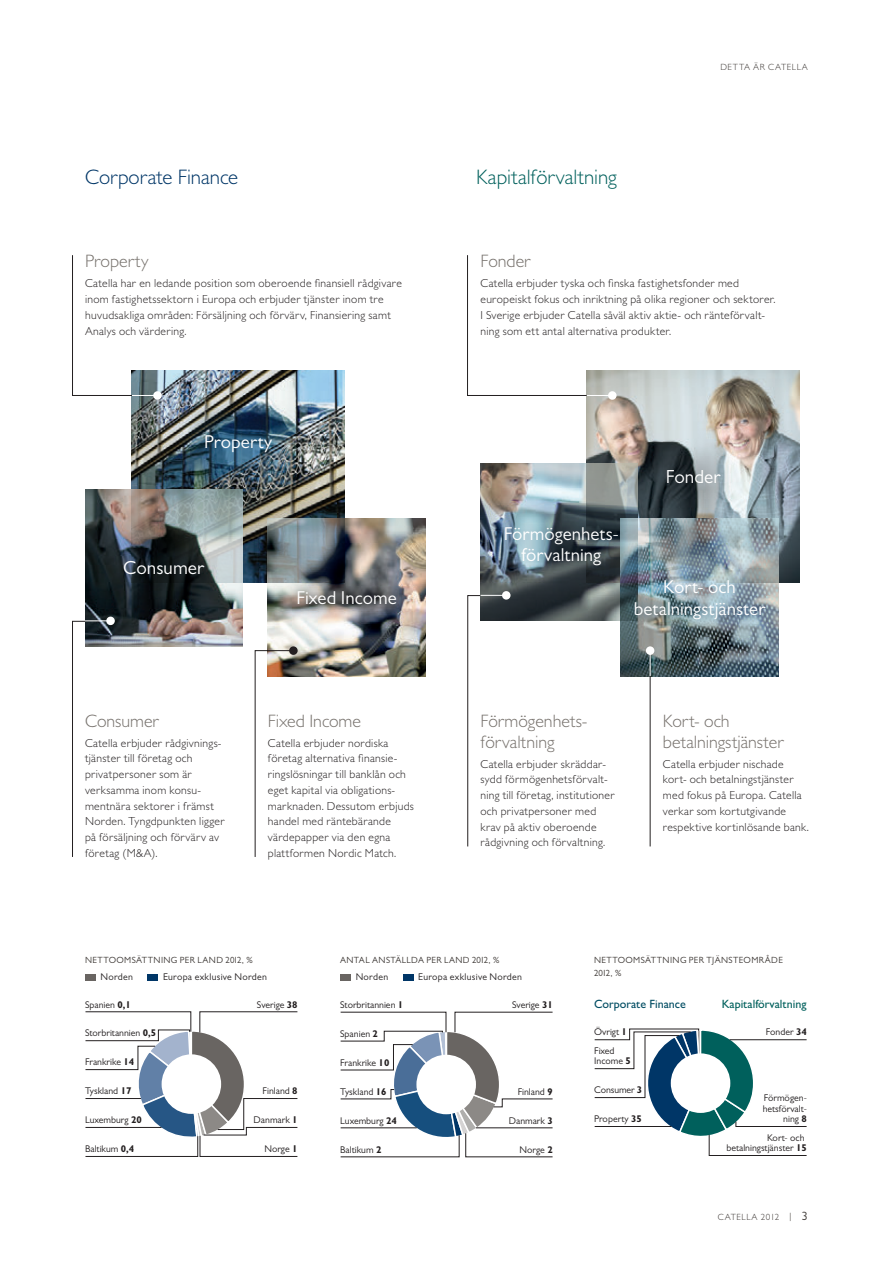
<style>
.page{position:relative;width:893px;height:1263px;background:#fff}
.page>*{position:absolute;margin:0;border:0;box-sizing:border-box;transform-origin:0 0}
.t1{font:300 21px "Gill Sans MT Pro";letter-spacing:-.005em;color:#00605c}
.t2{font:300 21px "Gill Sans MT Pro";letter-spacing:-.01em;color:#003667}
.t3{font:19.05px "Gill Sans MT Pro";letter-spacing:.005em;color:#fff}
.t4{font:18.75px/21.8px "Gill Sans MT Pro";letter-spacing:.005em;color:#fff;text-align:center}
.t5{font:300 18px/21px "Gill Sans MT Pro";letter-spacing:-.005em;color:#76716c}
.t6{font:500 12px "Gill Sans MT Pro";color:#00605c}
.t7{font:500 12px "Gill Sans MT Pro";color:#004c62}
.t8{font:300 11.7px/15.8px "Gill Sans MT Pro";letter-spacing:.025em;color:#231f20}
.t9{font:9.75px/10.5px "Gill Sans MT Pro";color:#231f20;text-align:right}
.t10{font:9.75px "Gill Sans MT Pro";letter-spacing:.025em;color:#231f20}
.t11{font:9px "Gill Sans MT Pro";letter-spacing:.04em;color:#3e3936}
.t12{font:300 9px "Gill Sans MT Pro";letter-spacing:.07em;color:#3e3936}
.s1{font-weight:700}
.s2{font-weight:400;font-size:12px}
</style>
<div class="page">
<img style="left:132px;top:370px;width:213px;height:213px">
<img style="left:167px;top:397px;width:141px;height:92px">
<svg style="left:85px;top:1011px;width:213px;height:146px"></svg>
<svg style="left:340px;top:1012px;width:213px;height:145px"></svg>
<div style="left:85px;top:974px;width:11px;height:6px;background:#696562"></div>
<div style="left:148px;top:974px;width:10px;height:6px;background:#003667"></div>
<div style="left:340px;top:974px;width:11px;height:6px;background:#696562"></div>
<div style="left:403px;top:974px;width:10px;height:6px;background:#003667"></div>
<img style="left:587px;top:370px;width:212px;height:213px">
<svg style="left:641px;top:444px;width:104px;height:66px;background:#71797d"></svg>
<svg style="left:594px;top:1028px;width:213px;height:128px"></svg>
<hr style="left:595px;top:1126px;width:76px;height:1px;background:#231f20">
<svg style="left:467px;top:255px;width:146px;height:141px"></svg>
<div style="left:608px;top:391px;width:9px;height:9px;background:#fff;border-radius:50%"></div>
<div style="left:153px;top:391px;width:9px;height:9px;background:#fff;border-radius:50%"></div>
<img style="left:480px;top:463px;width:141px;height:158px">
<img style="left:587px;top:463px;width:51px;height:56px">
<div style="left:486px;top:508px;width:146px;height:76px;background:#001a38;opacity:.8"></div>
<svg style="left:72px;top:255px;width:85px;height:141px"></svg>
<img style="left:85px;top:489px;width:157px;height:157px">
<img style="left:132px;top:489px;width:110px;height:94px">
<img style="left:268px;top:519px;width:157px;height:157px">
<svg style="left:283px;top:576px;width:128px;height:43px;background:#828181"></svg>
<img style="left:268px;top:519px;width:77px;height:64px">
<svg style="left:255px;top:650px;width:38px;height:207px"></svg>
<div style="left:289px;top:646px;width:9px;height:9px;background:#231f20;border-radius:50%"></div>
<img style="left:621px;top:583px;width:157px;height:93px">
<img style="left:638px;top:519px;width:140px;height:64px">
<img style="left:621px;top:519px;width:17px;height:64px">
<div style="left:623px;top:569px;width:152px;height:61px;background:#004071;opacity:.75"></div>
<div style="left:646px;top:646px;width:8px;height:9px;background:#fff;border-radius:50%"></div>
<svg style="left:650px;top:655px;width:1px;height:21px"></svg>
<hr style="left:650px;top:676px;width:1px;height:170px;background:#231f20">
<div style="left:502px;top:591px;width:8px;height:9px;background:#fff;border-radius:50%"></div>
<svg style="left:467px;top:595px;width:39px;height:252px"></svg>
<div style="left:106px;top:617px;width:9px;height:8px;background:#fff;border-radius:50%"></div>
<svg style="left:72px;top:620px;width:39px;height:237px"></svg>
<h1 class="t2" style="left:85px;top:165px;width:155px">Corporate Finance</h1>
<h1 class="t1" style="left:476px;top:165px;width:142px">Kapitalförvaltning</h1>
<p class="t12" style="left:720px;top:61px;width:89px">d etta är catella</p>
<h3 class="t5" style="left:85px;top:251px;width:65px">Property</h3>
<p class="t8" style="left:85px;top:275px;width:318px">Catella har en ledande position som oberoende finansiell rådgivare inom fastighetssektorn i Europa och erbjuder tjänster inom tre huvudsakliga områden: Försäljning och förvärv, Finansiering samt Analys och värdering.</p>
<h3 class="t4" style="left:204px;top:430px;width:70px">Property</h3>
<h2 class="t3" style="left:123px;top:556px;width:83px">Consumer</h2>
<h3 class="t5" style="left:480px;top:251px;width:52px">Fonder</h3>
<p class="t8" style="left:480px;top:275px;width:297px">Catella erbjuder tyska och finska fastighetsfonder med europeiskt fokus och inriktning på olika regioner och sektorer.<br>I Sverige erbjuder Catella såväl aktiv aktie- och ränteförvalt&shy;ning som ett antal alternativa produkter.</p>
<h3 class="t4" style="left:504px;top:522px;width:115px">Förmögenhets&shy;förvaltning</h3>
<h2 class="t3" style="left:666px;top:465px;width:57px">Fonder</h2>
<h3 class="t5" style="left:85px;top:710px;width:76px">Consumer</h3>
<p class="t8" style="left:85px;top:735px;width:141px">Catella erbjuder rådgivnings&shy;tjänster till företag och privatpersoner som är verksamma inom konsu&shy;mentnära sektorer i främst<br>Norden. Tyngdpunkten ligger på försäljning och förvärv av företag (M&amp;A).</p>
<h3 class="t4" style="left:296px;top:586px;width:102px">Fixed I ncome</h3>
<h3 class="t4" style="left:634px;top:576px;width:133px">Kort- och betalningstjänster</h3>
<h3 class="t5" style="left:268px;top:710px;width:95px">Fixed Income</h3>
<p class="t8" style="left:268px;top:735px;width:148px">Catella erbjuder nordiska företag alternativa finansie&shy;ringslösningar till banklån och eget kapital via obligations&shy;marknaden. Dessutom erbjuds handel med räntebärande värdepapper via den egna plattformen Nordic Match.</p>
<h3 class="t5" style="left:480px;top:710px;width:108px">Förmögenhets&shy;förvaltning</h3>
<p class="t8" style="left:480px;top:756px;width:136px">Catella erbjuder skräddar&shy;sydd förmögenhetsförvalt&shy;ning till företag, institutioner och privatpersoner med krav på aktiv oberoende rådgivning och förvaltning.</p>
<h3 class="t5" style="left:663px;top:710px;width:123px">Kort- och betalningstjänster</h3>
<p class="t8" style="left:663px;top:756px;width:148px">Catella erbjuder nischade kort- och betalningstjänster med fokus på Europa. Catella verkar som kortutgivande respektive kortinlösande bank.</p>
<p class="t11" style="left:85px;top:954px;width:169px">NETTOOMSÄTTNI NG per lan d 2012, %</p>
<p class="t11" style="left:340px;top:954px;width:10px">Anta</p>
<p class="t11" style="left:365px;top:954px;width:14px">l anst</p>
<p class="t11" style="left:395px;top:954px;width:105px">ällda per lan d 2012, %</p>
<p class="t11" style="left:594px;top:954px;width:130px">n ETTOOMSÄTTNI NG per tjänste</p>
<p class="t11" style="left:744px;top:954px;width:18px">OMRÅD</p>
<p class="t11" style="left:778px;top:954px;width:6px">E</p>
<p class="t11" style="left:594px;top:967px;width:29px">2012, %</p>
<p class="t9" style="left:257px;top:999px;width:42px">Sverige <span class="s1">38</span></p>
<p class="t9" style="left:101px;top:972px;width:34px">Norden</p>
<p class="t10" style="left:163px;top:971px;width:105px">Europa exklusive Norden</p>
<p class="t9" style="left:356px;top:972px;width:34px">Norden</p>
<p class="t10" style="left:418px;top:971px;width:105px">Europa exklusive Norden</p>
<p class="t7" style="left:594px;top:997px;width:93px">Corporate Finance</p>
<p class="t6" style="left:722px;top:997px;width:86px">Kapitalförvaltning</p>
<p class="t9" style="left:85px;top:999px;width:47px">Spanien <span class="s1">0,1</span></p>
<p class="t9" style="left:85px;top:1028px;width:73px">Storbritannien <span class="s1">0,5</span></p>
<p class="t9" style="left:85px;top:1057px;width:51px">Frankrike <span class="s1">14</span></p>
<p class="t9" style="left:340px;top:999px;width:65px">Storbritannien <span class="s1">1</span></p>
<p class="t9" style="left:512px;top:999px;width:42px">Sverige <span class="s1">31</span></p>
<p class="t9" style="left:594px;top:1023px;width:34px;line-height:18.5px;text-align:left">Övrigt <span class="s1">1<br></span>Fixed</p>
<p class="t9" style="left:594px;top:1056px;width:38px">Income <span class="s1">5</span></p>
<p class="t9" style="left:766px;top:1027px;width:42px">Fonder <span class="s1">34</span></p>
<p class="t9" style="left:340px;top:1028px;width:39px">Spanien <span class="s1">2</span></p>
<p class="t9" style="left:340px;top:1057px;width:51px">Frankrike <span class="s1">10</span></p>
<p class="t9" style="left:340px;top:1086px;width:48px">Tyskland <span class="s1">16</span></p>
<p class="t9" style="left:518px;top:1086px;width:37px">Finland <span class="s1">9</span></p>
<p class="t9" style="left:340px;top:1115px;width:58px">Luxemburg <span class="s1">24</span></p>
<p class="t9" style="left:340px;top:1144px;width:43px">Baltikum <span class="s1">2</span></p>
<p class="t9" style="left:594px;top:1085px;width:50px">Consumer <span class="s1">3</span></p>
<p class="t9" style="left:85px;top:1086px;width:48px">Tyskland <span class="s1">17</span></p>
<p class="t9" style="left:263px;top:1086px;width:37px">Finland <span class="s1">8</span></p>
<p class="t9" style="left:254px;top:1114px;width:46px">Danmark <span class="s1">1</span></p>
<p class="t9" style="left:264px;top:1143px;width:35px">Norge <span class="s1">1</span></p>
<p class="t9" style="left:763px;top:1092px;width:46px">Förmögen&shy;hetsförvalt&shy;ning <span class="s1">8</span></p>
<p class="t9" style="left:594px;top:1113px;width:49px">Property <span class="s1">35</span></p>
<p class="t9" style="left:85px;top:1114px;width:58px">Luxemburg <span class="s1">20</span></p>
<p class="t9" style="left:85px;top:1143px;width:51px">Baltikum <span class="s1">0,4</span></p>
<p class="t9" style="left:509px;top:1115px;width:46px">Danmark <span class="s1">3</span></p>
<p class="t9" style="left:520px;top:1144px;width:35px">Norge <span class="s1">2</span></p>
<p class="t9" style="left:726px;top:1132px;width:82px">Kort- och betalningstjänster <span class="s1">15</span></p>
<p class="t12" style="left:718px;top:1211px;width:92px">Catella 2012 | <span class="s2">3</span></p>
</div>
